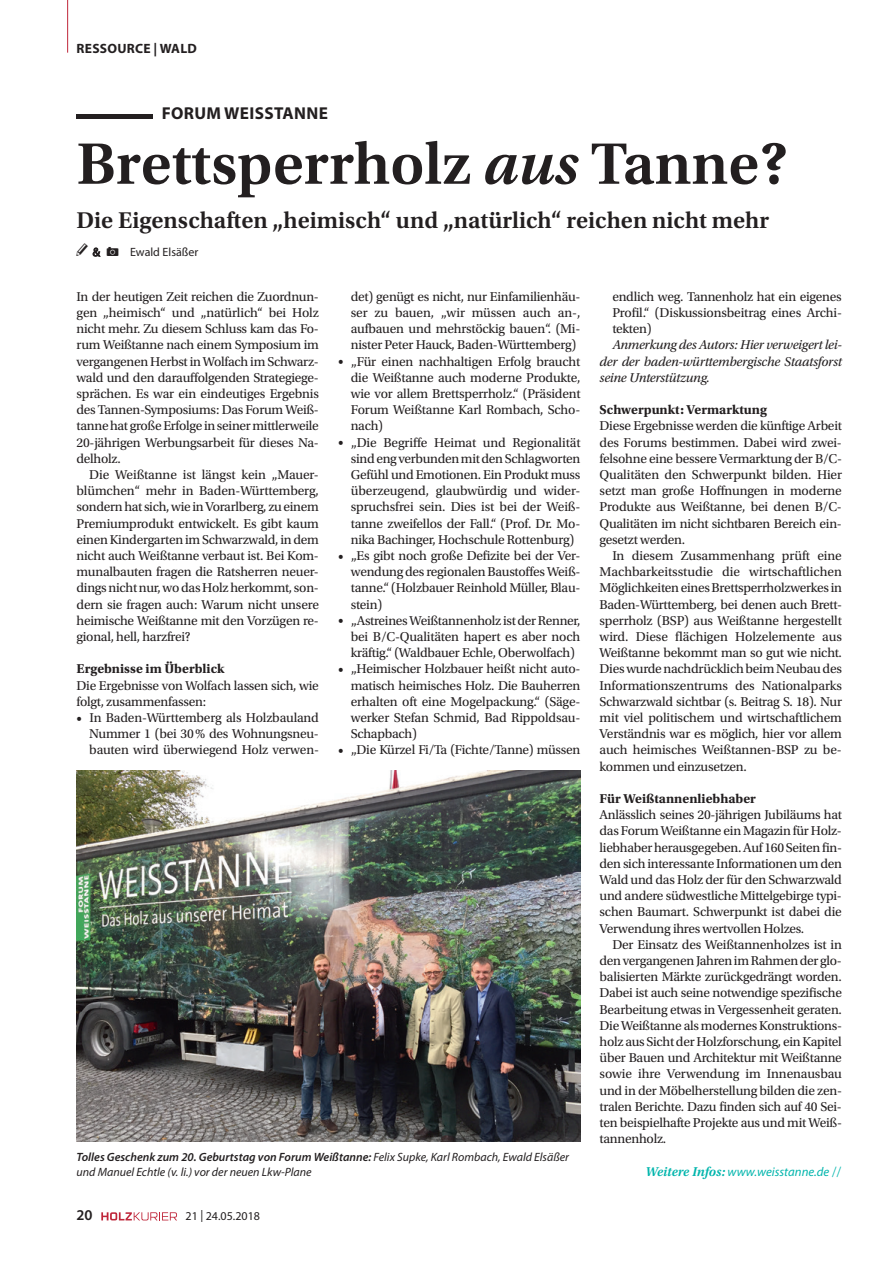
<style>
.page{position:relative;width:893px;height:1263px;background:#fff}
.page>*{position:absolute;margin:0;border:0;box-sizing:border-box;transform-origin:0 0}
.t1{font:600 61.5px "Utopia Std";color:#231f20}
.t2{font:600 24px "Utopia Std";color:#231f20}
.t3{font:700 17.25px "Myriad Pro";letter-spacing:.02em;color:#231f20}
.t4{font:600 15px "Myriad Pro";color:#231f20}
.t5{font:13.5px/16.2px "Utopia Std";letter-spacing:-.02em;color:#231f20;text-align:justify}
.t6{font:italic 13.5px/16.2px "Utopia Std";letter-spacing:-.015em;color:#231f20;text-align:justify}
.t7{font:700 13.5px "Utopia Std";color:#231f20}
.t8{font:700 13.5px "Myriad Pro";color:#231f20}
.t9{font:italic 12.75px "Myriad Pro";color:#00b5ac}
.t10{font:italic 12px/14.4px "Myriad Pro";color:#231f20}
.t11{font:12px "Myriad Pro";color:#231f20}
.s1{font-style:italic}
.s2{font-family:"Utopia Std";font-weight:600;font-size:13.5px}
.s3{font-family:"Utopia Std";font-style:normal;font-size:13.5px}
.s4{font-weight:600}
</style>
<div class="page">
<img style="left:77px;top:770px;width:503px;height:371px">
<svg style="left:101px;top:1212px;width:76px;height:8px"></svg>
<hr style="left:67px;top:0;width:1px;height:53px;background:#bf263a">
<svg style="left:92px;top:247px;width:9px;height:10px"></svg>
<p class="t8" style="left:77px;top:39px;width:18px">RESSOURCE</p>
<p class="t8" style="left:154px;top:39px;width:28px">| WALD</p>
<p class="t3" style="left:162px;top:102px;width:168px">FORUM WEISSTANNE</p>
<h1 class="t1" style="left:77px;top:129px;width:713px">Brettsperrholz <span class="s1">aus</span> Tanne?</h1>
<h2 class="t2" style="left:77px;top:206px;width:694px">Die Eigenschaften „heimisch“ und „natürlich“ reichen nicht mehr</h2>
<p class="t11" style="left:130px;top:245px;width:70px">Ewald Elsäßer</p>
<p class="t5" style="left:77px;top:288px;width:244px">In der heutigen Zeit reichen die Zuordnun&shy;gen „heimisch“ und „natürlich“ bei Holz nicht mehr. Zu diesem Schluss kam das Fo&shy;rum Weißtanne nach einem Symposium im vergangenen Herbst in Wolfach im Schwarz&shy;wald und den darauffolgenden Strategiege&shy;sprächen. Es war ein eindeutiges Ergebnis des Tannen-Symposiums: Das Forum Weiß&shy;tanne hat große Erfolge in seiner mittlerweile 20-jährigen Werbungsarbeit für dieses Na&shy;delholz.</p>
<p class="t5" style="left:77px;top:467px;width:244px;text-indent:13px">Die Weißtanne ist längst kein „Mauer&shy;blümchen“ mehr in Baden-Württemberg, sondern hat sich, wie in Vorarlberg, zu einem Premiumprodukt entwickelt. Es gibt kaum einen Kindergarten im Schwarzwald, in dem nicht auch Weißtanne verbaut ist. Bei Kom&shy;munalbauten fragen die Ratsherren neuer&shy;dings nicht nur, wo das Holz herkommt, son&shy;dern sie fragen auch: Warum nicht unsere heimische Weißtanne mit den Vorzügen re&shy;gional, hell, harzfrei?</p>
<p class="t7" style="left:77px;top:661px;width:150px">Ergebnisse im Überblick</p>
<p class="t5" style="left:77px;top:677px;width:244px">Die Ergebnisse von Wolfach lassen sich, wie folgt, zusammenfassen:</p>
<p class="t5" style="left:89px;top:710px;width:231px;text-indent:-13px">• In Baden-Württemberg als Holzbauland Nummer 1 (bei 30% des Wohnungsneu&shy;bauten wird überwiegend Holz verwen-</p>
<p class="t5" style="left:351px;top:288px;width:231px">det) genügt es nicht, nur Einfamilienhäu&shy;ser zu bauen, „wir müssen auch an-, aufbauen und mehrstöckig bauen“. (Mi&shy;nister Peter Hauck, Baden-Württemberg)</p>
<p class="t5" style="left:351px;top:353px;width:231px;text-indent:-13px">• „Für einen nachhaltigen Erfolg braucht die Weißtanne auch moderne Produkte, wie vor allem Brettsperrholz.“ (Präsident Forum Weißtanne Karl Rombach, Scho&shy;nach)</p>
<p class="t5" style="left:351px;top:434px;width:231px;text-indent:-13px">• „Die Begriffe Heimat und Regionalität sind eng verbunden mit den Schlagworten Gefühl und Emotionen. Ein Produkt muss überzeugend, glaubwürdig und wider&shy;spruchsfrei sein. Dies ist bei der Weiß&shy;tanne zweifellos der Fall.“ (Prof. Dr. Mo&shy;nika Bachinger, Hochschule Rottenburg)</p>
<p class="t5" style="left:351px;top:548px;width:231px;text-indent:-13px">• „Es gibt noch große Defizite bei der Ver&shy;wendung des regionalen Baustoffes Weiß&shy;tanne.“ (Holzbauer Reinhold Müller, Blau&shy;stein)</p>
<p class="t5" style="left:351px;top:612px;width:231px;text-indent:-13px">• „Astreines Weißtannenholz ist der Renner, bei B/C-Qualitäten hapert es aber noch kräftig.“ (Waldbauer Echle, Oberwolfach)</p>
<p class="t5" style="left:351px;top:661px;width:231px;text-indent:-13px">• „Heimischer Holzbauer heißt nicht auto&shy;matisch heimisches Holz. Die Bauherren erhalten oft eine Mogelpackung.“ (Säge&shy;werker Stefan Schmid, Bad Rippoldsau-Schapbach)</p>
<p class="t5" style="left:338px;top:742px;width:244px">• „Die Kürzel Fi/Ta (Fichte/Tanne) müssen</p>
<p class="t5" style="left:612px;top:288px;width:231px">endlich weg. Tannenholz hat ein eigenes Profil.“ (Diskussionsbeitrag eines Archi&shy;tekten)</p>
<p class="t6" style="left:600px;top:337px;width:244px;text-indent:13px">Anmerkung des Autors: Hier verweigert lei&shy;der der baden-württembergische Staatsforst seine Unterstützung.</p>
<p class="t7" style="left:600px;top:402px;width:169px">Schwerpunkt: Vermarktung</p>
<p class="t5" style="left:600px;top:418px;width:244px">Diese Ergebnisse werden die künftige Arbeit des Forums bestimmen. Dabei wird zwei&shy;felsohne eine bessere Vermarktung der B/C-Qualitäten den Schwerpunkt bilden. Hier setzt man große Hoffnungen in moderne Produkte aus Weißtanne, bei denen B/C-Qualitäten im nicht sichtbaren Bereich ein&shy;gesetzt werden.</p>
<p class="t5" style="left:600px;top:548px;width:244px;text-indent:13px">In diesem Zusammenhang prüft eine Machbarkeitsstudie die wirtschaftlichen Möglichkeiten eines Brettsperrholzwerkes in Baden-Württemberg, bei denen auch Brett&shy;sperrholz (BSP) aus Weißtanne hergestellt wird. Diese flächigen Holzelemente aus Weißtanne bekommt man so gut wie nicht.<br>Dies wurde nachdrücklich beim Neubau des Informationszentrums des Nationalparks Schwarzwald sichtbar (s. Beitrag S. 18). Nur mit viel politischem und wirtschaftlichem Verständnis war es möglich, hier vor allem auch heimisches Weißtannen-BSP zu be&shy;kommen und einzusetzen.</p>
<p class="t7" style="left:600px;top:791px;width:158px">Für Weißtannenliebhaber</p>
<p class="t5" style="left:600px;top:807px;width:244px">Anlässlich seines 20-jährigen Jubiläums hat das Forum Weißtanne ein Magazin für Holz&shy;liebhaber herausgegeben. Auf 160 Seiten fin&shy;den sich interessante Informationen um den Wald und das Holz der für den Schwarzwald und andere südwestliche Mittelgebirge typi&shy;schen Baumart. Schwerpunkt ist dabei die Verwendung ihres wertvollen Holzes.</p>
<p class="t5" style="left:600px;top:936px;width:244px;text-indent:13px">Der Einsatz des Weißtannenholzes ist in den vergangenen Jahren im Rahmen der glo&shy;balisierten Märkte zurückgedrängt worden.<br>Dabei ist auch seine notwendige spezifische Bearbeitung etwas in Vergessenheit geraten.<br>Die Weißtanne als modernes Konstruktions&shy;holz aus Sicht der Holzforschung, ein Kapitel über Bauen und Architektur mit Weißtanne sowie ihre Verwendung im Innenausbau und in der Möbelherstellung bilden die zen&shy;tralen Berichte. Dazu finden sich auf 40 Sei&shy;ten beispielhafte Projekte aus und mit Weiß&shy;tannenholz.</p>
<p class="t9" style="left:645px;top:1163px;width:198px"><span class="s2">Weitere Infos:</span> www.weisstanne.de <span class="s3">//</span></p>
<p class="t10" style="left:77px;top:1150px;width:494px"><span class="s4">Tolles Geschenk zum 20. Geburtstag von Forum Weißtanne:</span> Felix Supke, Karl Rombach, Ewald Elsäßer und Manuel Echtle (v. li.) vor der neuen Lkw-Plane</p>
<p class="t4" style="left:77px;top:1206px;width:18px">20</p>
<p class="t11" style="left:186px;top:1209px;width:76px">21 | 24.05.2018</p>
</div>
